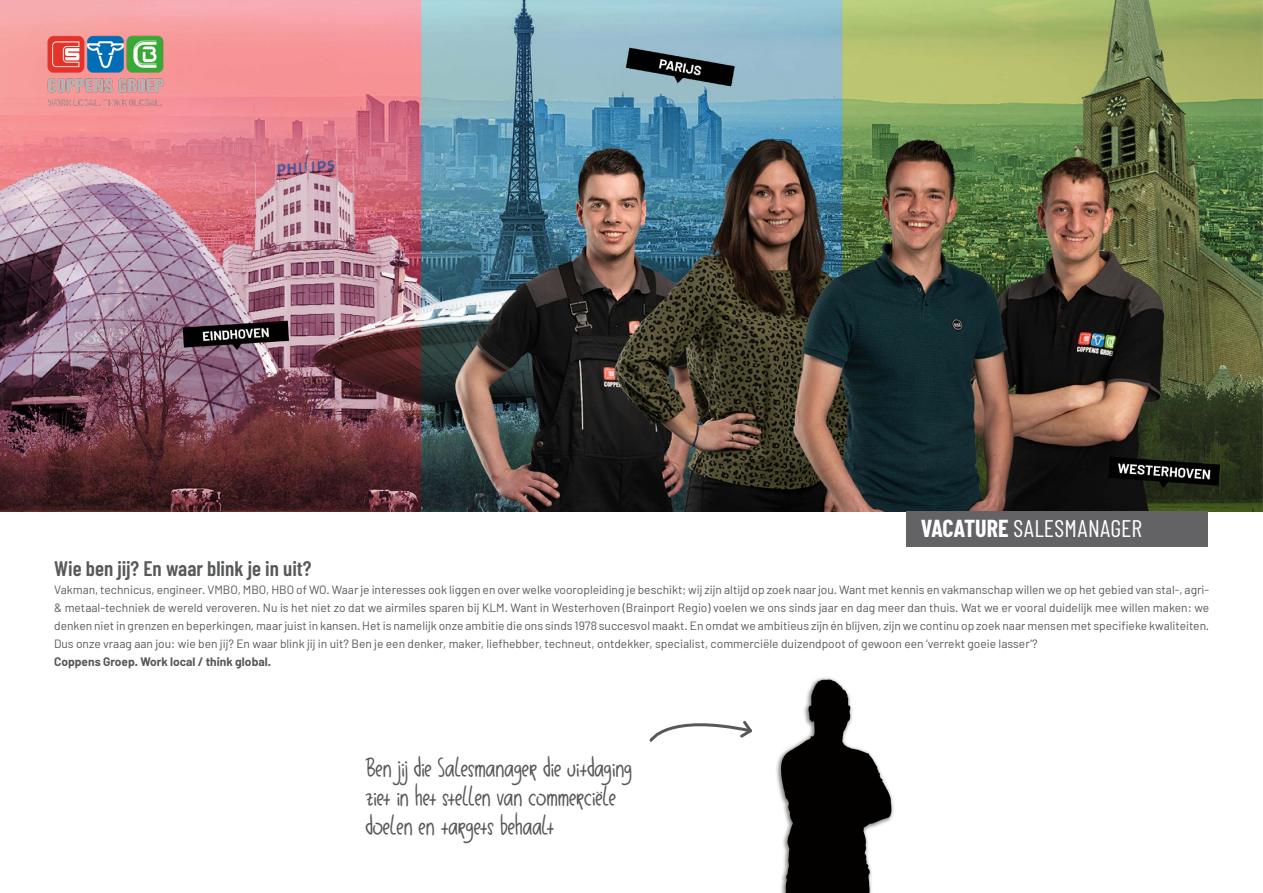
<style>
.page{position:relative;width:1263px;height:893px;background:#fff}
.page>*{position:absolute;margin:0;border:0;box-sizing:border-box;transform-origin:0 0}
.t1{font:24px/28.8px "Balibong";color:#57585a}
.t2{font:24px "Barlow Condensed";color:#fff}
.t3{font:600 21px "Barlow Condensed";color:#57585a}
.t4{font:12px/18px "Barlow";color:#57585a;text-align:justify}
.t5{font:700 12px "Barlow";color:#57585a}
.s1{font-weight:700}
</style>
<div class="page">
<img style="left:0;top:0;width:1263px;height:512px">
<img style="left:776px;top:677px;width:118px;height:216px">
<svg style="left:649px;top:720px;width:103px;height:22px"></svg>
<div style="left:906px;top:512px;width:302px;height:35px;background:#636366"></div>
<img style="left:45px;top:34px;width:120px;height:75px">
<p class="t2" style="left:921px;top:514px;width:223px"><span class="s1">VACATURE</span> SALESMANAGER</p>
<p class="t3" style="left:54px;top:555px;width:259px">Wie ben jij? En waar blink je in uit?</p>
<p class="t4" style="left:54px;top:580px;width:1156px">Vakman, technicus, engineer. VMBO, MBO, HBO of WO. Waar je interesses ook liggen en over welke vooropleiding je beschikt; wij zijn altijd op zoek naar jou. Want met kennis en vakmanschap willen we op het gebied van stal-, agri-&amp; metaal-techniek de wereld veroveren. Nu is het niet zo dat we airmiles sparen bij KLM. Want in Westerhoven (Brainport Regio) voelen we ons sinds jaar en dag meer dan thuis. Wat we er vooral duidelijk mee willen maken: we denken niet in grenzen en beperkingen, maar juist in kansen. Het is namelijk onze ambitie die ons sinds 1978 succesvol maakt. En omdat we ambitieus zijn én blijven, zijn we continu op zoek naar mensen met specifieke kwaliteiten.<br>Dus onze vraag aan jou: wie ben jij? En waar blink jij in uit? Ben je een denker, maker, liefhebber, techneut, ontdekker, specialist, commerciële duizendpoot of gewoon een ‘verrekt goeie lasser’?</p>
<p class="t5" style="left:54px;top:654px;width:218px">Coppens Groep. Work local / think global.</p>
<p class="t1" style="left:366px;top:754px;width:268px">Ben jij die Salesmanager die uitdaging ziet in het stellen van commerciële doelen en targets behaalt</p>
</div>
